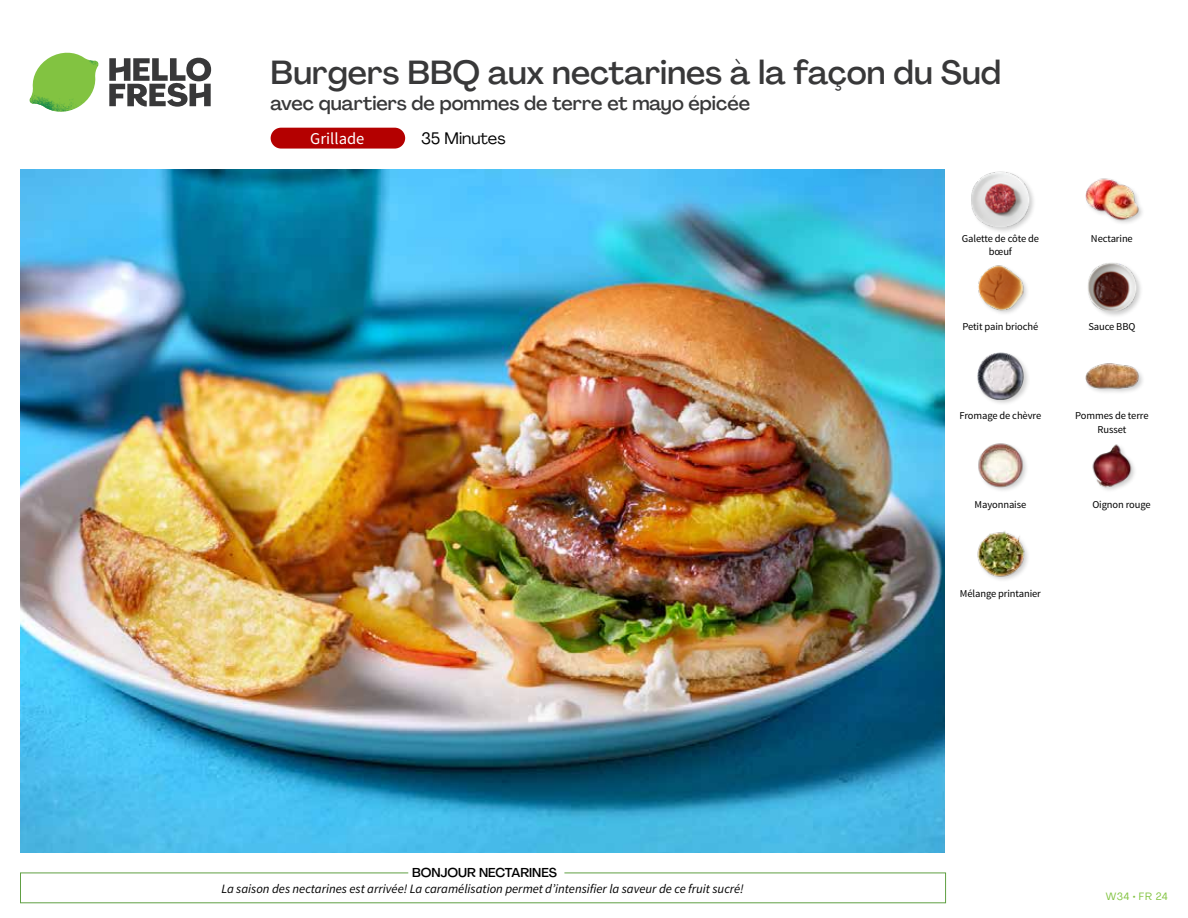
<style>
.page{position:relative;width:1188px;height:918px;background:#fff}
.page>*{position:absolute;margin:0;border:0;box-sizing:border-box;transform-origin:0 0}
.t1{font:500 33px "Agrandir";color:#383839}
.t2{font:500 19.5px "Agrandir";color:#383839}
.t3{font:16.5px "Agrandir";color:#000}
.t4{font:16.5px "Source Sans Pro";color:#fff}
.t5{font:italic 12.75px "Source Sans Pro";color:#000}
.t6{font:500 12.75px "Agrandir";color:#000}
.t7{font:10.5px/13.5px "Source Sans Pro";letter-spacing:-.01em;color:#000;text-align:center}
.t8{font:10.5px "Agrandir";letter-spacing:.05em;color:#82c341}
</style>
<div class="page">
<div style="left:271px;top:128px;width:134px;height:21px;background:#b40000;border-radius:10px"></div>
<svg style="left:109px;top:57px;width:102px;height:50px"></svg>
<svg style="left:34px;top:53px;width:62px;height:40px"></svg>
<img style="left:67px;top:53px;width:32px;height:26px">
<img style="left:33px;top:75px;width:59px;height:11px">
<img style="left:29px;top:79px;width:61px;height:33px">
<img style="left:65px;top:86px;width:27px;height:25px">
<div style="left:20px;top:873px;width:926px;height:30px;border:1px solid #609f43"></div>
<div style="left:408px;top:865px;width:156px;height:15px;background:#fff"></div>
<img style="left:21px;top:170px;width:924px;height:682px">
<img style="left:977px;top:531px;width:51px;height:49px">
<img style="left:1092px;top:444px;width:43px;height:46px">
<img style="left:978px;top:443px;width:49px;height:48px">
<div style="left:1084px;top:362px;width:61px;height:33px;background:#000;opacity:.2"></div>
<img style="left:1084px;top:362px;width:57px;height:29px">
<div style="left:976px;top:352px;width:55px;height:54px;background:#000;opacity:.2"></div>
<img style="left:977px;top:353px;width:47px;height:46px">
<div style="left:1086px;top:262px;width:58px;height:57px;background:#000;opacity:.2"></div>
<img style="left:1087px;top:263px;width:50px;height:49px">
<img style="left:978px;top:265px;width:49px;height:49px">
<img style="left:1085px;top:178px;width:56px;height:45px">
<div style="left:970px;top:171px;width:66px;height:63px;background:#000;opacity:.2"></div>
<img style="left:972px;top:171px;width:57px;height:56px">
<h1 class="t1" style="left:271px;top:52px;width:732px">Burgers BBQ aux nectarines à la façon du Sud</h1>
<h2 class="t2" style="left:271px;top:91px;width:481px">avec quartiers de pommes de terre et mayo épicée</h2>
<h3 class="t4" style="left:310px;top:129px;width:56px">Grillade</h3>
<h3 class="t3" style="left:421px;top:128px;width:86px">35 Minutes</h3>
<p class="t7" style="left:962px;top:232px;width:79px">Galette de côte de bœuf</p>
<p class="t7" style="left:1091px;top:232px;width:43px">Nectarine</p>
<p class="t7" style="left:963px;top:320px;width:77px">Petit pain brioché</p>
<p class="t7" style="left:1088px;top:320px;width:49px">Sauce BBQ</p>
<p class="t7" style="left:960px;top:409px;width:83px">Fromage de chèvre</p>
<p class="t7" style="left:1075px;top:409px;width:75px">Pommes de terre<br>Russet</p>
<p class="t7" style="left:975px;top:498px;width:53px">Mayonnaise</p>
<p class="t7" style="left:1092px;top:498px;width:60px">Oignon rouge</p>
<p class="t6" style="left:412px;top:864px;width:146px">BONJOUR NECTARINES</p>
<p class="t5" style="left:221px;top:881px;width:524px">La saison des nectarines est arrivée! La caramélisation permet d’intensifier la saveur de ce fruit sucré!</p>
<p class="t7" style="left:960px;top:587px;width:82px">Mélange printanier</p>
<p class="t8" style="left:1106px;top:890px;width:64px">W34 • FR 24</p>
</div>
